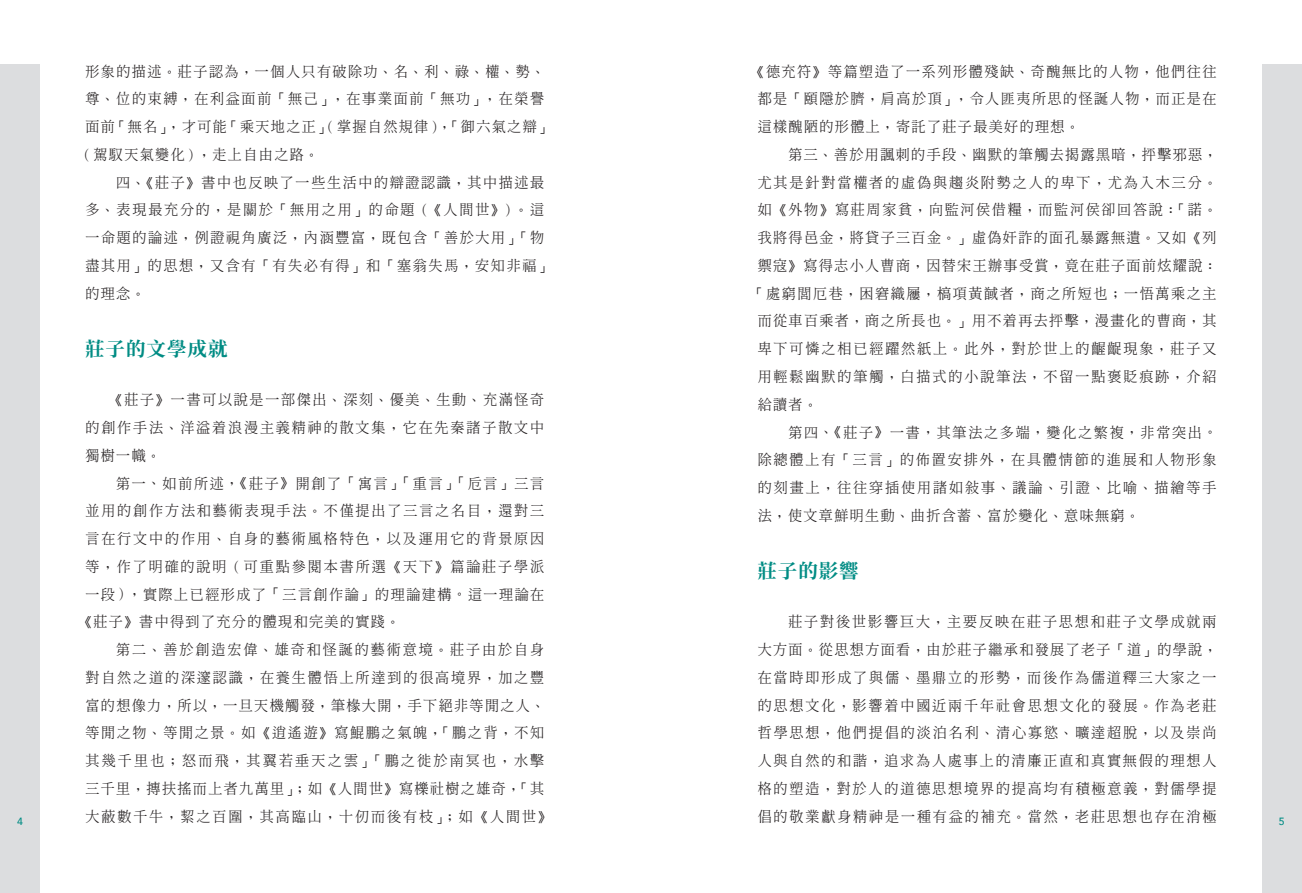
<style>
.page{position:relative;width:1302px;height:893px;background:#fff}
.page>*{position:absolute;margin:0;border:0;box-sizing:border-box;transform-origin:0 0}
.t1{font:700 19.5px "Noto Serif CJ Ktc";letter-spacing:.05em;color:#008c84}
.t2{font:300 14.7px/27.8px "Gen Ryu Min TW";letter-spacing:.07em;color:#231f20;text-align:justify}
.t3{font:300 14.7px "Gen Ryu Min TW";letter-spacing:.05em;color:#231f20}
.t4{font:300 14.7px "Gen Ryu Min TW";letter-spacing:.09em;color:#231f20}
.t5{font:300 14.7px "Gen Ryu Min TW";letter-spacing:.105em;color:#231f20}
.t6{font:500 10.5px "Avenir";color:#008c84}
.s1{font-family:"DF Li Song HK W5";font-weight:400;font-size:13.5px}
</style>
<div class="page">
<div style="left:1261px;top:64px;width:40px;height:829px;background:#dcdddf"></div>
<div style="left:0;top:64px;width:40px;height:829px;background:#dcdddf"></div>
<p class="t2" style="left:85px;top:58px;width:461px">形象的描述<span class="s1">。</span>莊子認為<span class="s1">，</span>一個人只有破除功<span class="s1">、</span>名<span class="s1">、</span>利<span class="s1">、</span>祿<span class="s1">、</span>權<span class="s1">、</span>勢<span class="s1">、</span></p>
<p class="t2" style="left:85px;top:86px;width:461px">尊<span class="s1">、</span>位的束縛<span class="s1">，</span>在利益面前<span class="s1">「</span>無己<span class="s1">」，</span>在事業面前<span class="s1">「</span>無功<span class="s1">」，</span>在榮譽</p>
<p class="t3" style="left:85px;top:119px;width:467px">面前<span class="s1">「</span>無名<span class="s1">」，</span>才可能<span class="s1">「</span>乘天地之正<span class="s1">」（</span>掌握自然規律<span class="s1">），「</span>御六氣之辯<span class="s1">」</span></p>
<p class="t3" style="left:78px;top:146px;width:241px"><span class="s1">（</span>駕馭天氣變化<span class="s1">），</span>走上自由之路<span class="s1">。</span></p>
<p class="t2" style="left:116px;top:169px;width:430px">四<span class="s1">、《</span>莊子<span class="s1">》</span>書中也反映了一些生活中的辯證認識<span class="s1">，</span>其中描述最</p>
<p class="t2" style="left:85px;top:197px;width:461px">多<span class="s1">、</span>表現最充分的<span class="s1">，</span>是關於<span class="s1">「</span>無用之用<span class="s1">」</span>的命題<span class="s1">（《</span>人間世<span class="s1">》）。</span>這</p>
<p class="t2" style="left:85px;top:224px;width:461px">一命題的論述<span class="s1">，</span>例證視角廣泛<span class="s1">，</span>內涵豐富<span class="s1">，</span>既包含<span class="s1">「</span>善於大用<span class="s1">」「</span>物</p>
<p class="t2" style="left:85px;top:252px;width:467px">盡其用<span class="s1">」</span>的思想<span class="s1">，</span>又含有<span class="s1">「</span>有失必有得<span class="s1">」</span>和<span class="s1">「</span>塞翁失馬<span class="s1">，</span>安知非福<span class="s1">」</span></p>
<p class="t2" style="left:85px;top:280px;width:61px">的理念<span class="s1">。</span></p>
<h1 class="t1" style="left:85px;top:338px;width:144px">莊子的文學成就</h1>
<p class="t2" style="left:85px;top:386px;width:461px;text-indent:24px"><span class="s1">《</span>莊子<span class="s1">》</span>一書可以說是一部傑出<span class="s1">、</span>深刻<span class="s1">、</span>優美<span class="s1">、</span>生動<span class="s1">、</span>充滿怪奇的創作手法<span class="s1">、</span>洋溢着浪漫主義精神的散文集<span class="s1">，</span>它在先秦諸子散文中獨樹一幟<span class="s1">。</span></p>
<p class="t2" style="left:116px;top:470px;width:430px">第一<span class="s1">、</span>如前所述<span class="s1">，《</span>莊子<span class="s1">》</span>開創了<span class="s1">「</span>寓言<span class="s1">」「</span>重言<span class="s1">」「</span>卮言<span class="s1">」</span>三言</p>
<p class="t2" style="left:85px;top:497px;width:461px">並用的創作方法和藝術表現手法<span class="s1">。</span>不僅提出了三言之名目<span class="s1">，</span>還對三</p>
<p class="t2" style="left:85px;top:525px;width:461px">言在行文中的作用<span class="s1">、</span>自身的藝術風格特色<span class="s1">，</span>以及運用它的背景原因</p>
<p class="t2" style="left:85px;top:553px;width:461px">等<span class="s1">，</span>作了明確的說明<span class="s1">（</span>可重點參閱本書所選<span class="s1">《</span>天下<span class="s1">》</span>篇論莊子學派</p>
<p class="t2" style="left:85px;top:581px;width:461px">一段<span class="s1">），</span>實際上已經形成了<span class="s1">「</span>三言創作論<span class="s1">」</span>的理論建構<span class="s1">。</span>這一理論在</p>
<p class="t3" style="left:78px;top:614px;width:323px"><span class="s1">《</span>莊子<span class="s1">》</span>書中得到了充分的體現和完美的實踐<span class="s1">。</span></p>
<p class="t4" style="left:116px;top:641px;width:430px">第二<span class="s1">、</span>善於創造宏偉<span class="s1">、</span>雄奇和怪誕的藝術意境<span class="s1">。</span>莊子由於自身</p>
<p class="t2" style="left:85px;top:664px;width:461px">對自然之道的深邃認識<span class="s1">，</span>在養生體悟上所達到的很高境界<span class="s1">，</span>加之豐</p>
<p class="t3" style="left:85px;top:697px;width:461px">富的想像力<span class="s1">，</span>所以<span class="s1">，</span>一旦天機觸發<span class="s1">，</span>筆椽大開<span class="s1">，</span>手下絕非等閒之人<span class="s1">、</span></p>
<p class="t2" style="left:85px;top:719px;width:461px">等閒之物<span class="s1">、</span>等閒之景<span class="s1">。</span>如<span class="s1">《</span>逍遙遊<span class="s1">》</span>寫鯤鵬之氣魄<span class="s1">，「</span>鵬之背<span class="s1">，</span>不知</p>
<p class="t5" style="left:85px;top:752px;width:461px">其幾千里也<span class="s1">；</span>怒而飛<span class="s1">，</span>其翼若垂天之雲<span class="s1">」「</span>鵬之徙於南冥也<span class="s1">，</span>水擊</p>
<p class="t3" style="left:85px;top:780px;width:461px">三千里<span class="s1">，</span>摶扶搖而上者九萬里<span class="s1">」；</span>如<span class="s1">《</span>人間世<span class="s1">》</span>寫櫟社樹之雄奇<span class="s1">，「</span>其</p>
<p class="t2" style="left:85px;top:803px;width:467px">大蔽數千牛<span class="s1">，</span>絜之百圍<span class="s1">，</span>其高臨山<span class="s1">，</span>十仞而後有枝<span class="s1">」；</span>如<span class="s1">《</span>人間世<span class="s1">》</span></p>
<p class="t2" style="left:757px;top:58px;width:461px;text-indent:-7px"><span class="s1">《</span>德充符<span class="s1">》</span>等篇塑造了一系列形體殘缺<span class="s1">、</span>奇醜無比的人物<span class="s1">，</span>他們往往都是<span class="s1">「</span>頤隱於臍<span class="s1">，</span>肩高於頂<span class="s1">」，</span>令人匪夷所思的怪誕人物<span class="s1">，</span>而正是在這樣醜陋的形體上<span class="s1">，</span>寄託了莊子最美好的理想<span class="s1">。</span></p>
<p class="t3" style="left:787px;top:146px;width:430px">第三<span class="s1">、</span>善於用諷刺的手段<span class="s1">、</span>幽默的筆觸去揭露黑暗<span class="s1">，</span>抨擊邪惡<span class="s1">，</span></p>
<p class="t2" style="left:757px;top:169px;width:461px">尤其是針對當權者的虛偽與趨炎附勢之人的卑下<span class="s1">，</span>尤為入木三分<span class="s1">。</span></p>
<p class="t2" style="left:757px;top:197px;width:461px">如<span class="s1">《</span>外物<span class="s1">》</span>寫莊周家貧<span class="s1">，</span>向監河侯借糧<span class="s1">，</span>而監河侯卻回答說<span class="s1">：「</span>諾<span class="s1">。</span></p>
<p class="t3" style="left:757px;top:230px;width:461px">我將得邑金<span class="s1">，</span>將貸子三百金<span class="s1">。」</span>虛偽奸詐的面孔暴露無遺<span class="s1">。</span>又如<span class="s1">《</span>列</p>
<p class="t3" style="left:757px;top:257px;width:461px">禦寇<span class="s1">》</span>寫得志小人曹商<span class="s1">，</span>因替宋王辦事受賞<span class="s1">，</span>竟在莊子面前炫耀說<span class="s1">：</span></p>
<p class="t2" style="left:750px;top:280px;width:467px"><span class="s1">「</span>處窮閭厄巷<span class="s1">，</span>困窘織屨<span class="s1">，</span>槁項黃馘者<span class="s1">，</span>商之所短也<span class="s1">；</span>一悟萬乘之主</p>
<p class="t3" style="left:757px;top:313px;width:461px">而從車百乘者<span class="s1">，</span>商之所長也<span class="s1">。」</span>用不着再去抨擊<span class="s1">，</span>漫畫化的曹商<span class="s1">，</span>其</p>
<p class="t2" style="left:757px;top:335px;width:461px">卑下可憐之相已經躍然紙上<span class="s1">。</span>此外<span class="s1">，</span>對於世上的齷齪現象<span class="s1">，</span>莊子又</p>
<p class="t2" style="left:757px;top:363px;width:461px">用輕鬆幽默的筆觸<span class="s1">，</span>白描式的小說筆法<span class="s1">，</span>不留一點褒貶痕跡<span class="s1">，</span>介紹</p>
<p class="t2" style="left:757px;top:391px;width:61px">給讀者<span class="s1">。</span></p>
<p class="t2" style="left:787px;top:419px;width:430px">第四<span class="s1">、《</span>莊子<span class="s1">》</span>一書<span class="s1">，</span>其筆法之多端<span class="s1">，</span>變化之繁複<span class="s1">，</span>非常突出<span class="s1">。</span></p>
<p class="t2" style="left:757px;top:446px;width:461px">除總體上有<span class="s1">「</span>三言<span class="s1">」</span>的佈置安排外<span class="s1">，</span>在具體情節的進展和人物形象</p>
<p class="t4" style="left:757px;top:479px;width:461px">的刻畫上<span class="s1">，</span>往往穿插使用諸如敍事<span class="s1">、</span>議論<span class="s1">、</span>引證<span class="s1">、</span>比喻<span class="s1">、</span>描繪等手</p>
<p class="t3" style="left:757px;top:507px;width:383px">法<span class="s1">，</span>使文章鮮明生動<span class="s1">、</span>曲折含蓄<span class="s1">、</span>富於變化<span class="s1">、</span>意味無窮<span class="s1">。</span></p>
<h1 class="t1" style="left:757px;top:560px;width:103px">莊子的影響</h1>
<p class="t2" style="left:757px;top:608px;width:461px;text-indent:31px">莊子對後世影響巨大<span class="s1">，</span>主要反映在莊子思想和莊子文學成就兩大方面<span class="s1">。</span>從思想方面看<span class="s1">，</span>由於莊子繼承和發展了老子<span class="s1">「</span>道<span class="s1">」</span>的學說<span class="s1">，</span>在當時即形成了與儒<span class="s1">、</span>墨鼎立的形勢<span class="s1">，</span>而後作為儒道釋三大家之一的思想文化<span class="s1">，</span>影響着中國近兩千年社會思想文化的發展<span class="s1">。</span>作為老莊哲學思想<span class="s1">，</span>他們提倡的淡泊名利<span class="s1">、</span>清心寡慾<span class="s1">、</span>曠達超脫<span class="s1">，</span>以及崇尚人與自然的和諧<span class="s1">，</span>追求為人處事上的清廉正直和真實無假的理想人格的塑造<span class="s1">，</span>對於人的道德思想境界的提高均有積極意義<span class="s1">，</span>對儒學提倡的敬業獻身精神是一種有益的補充<span class="s1">。</span>當然<span class="s1">，</span>老莊思想也存在消極</p>
<p class="t6" style="left:17px;top:813px;width:7px">4</p>
<p class="t6" style="left:1278px;top:813px;width:7px">5</p>
</div>
